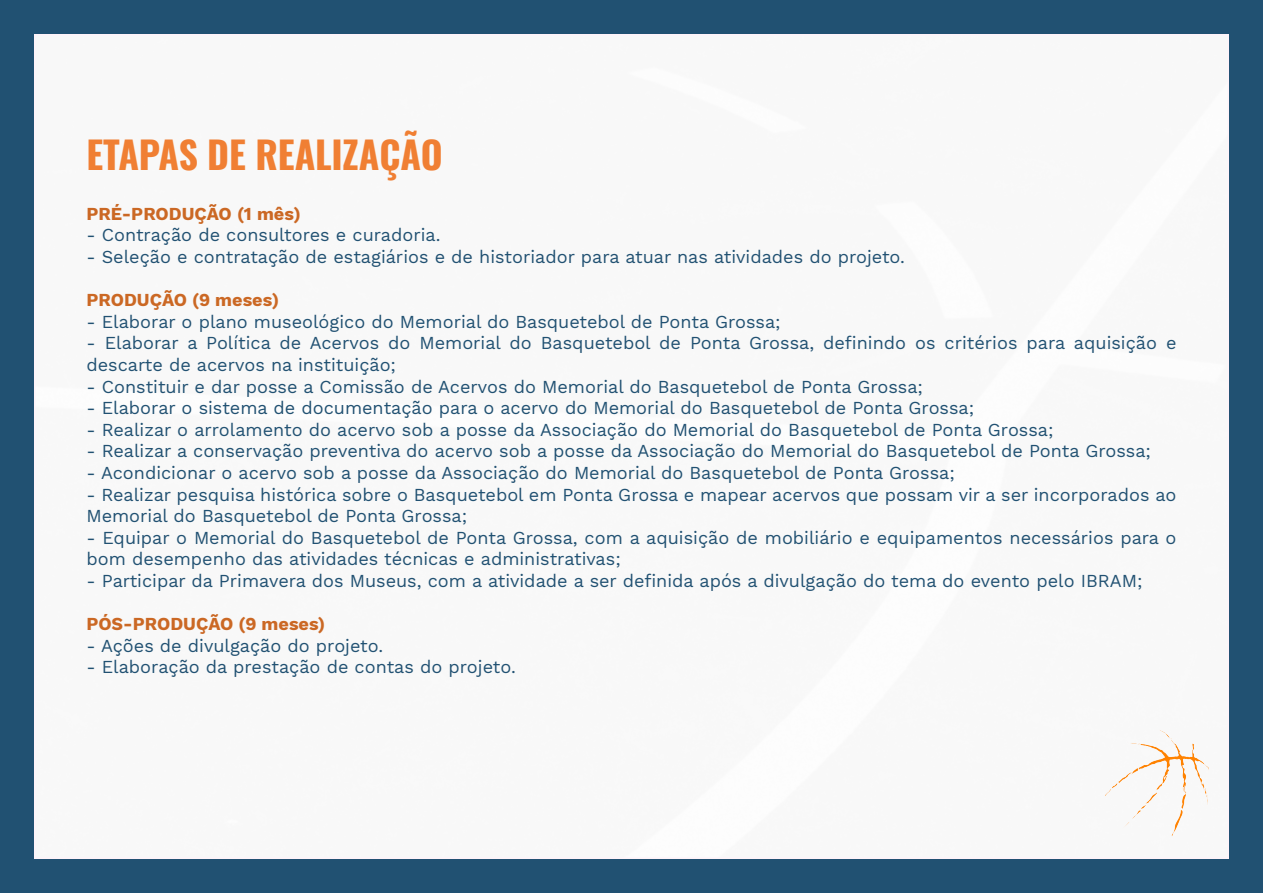
<style>
.page{position:relative;width:1263px;height:893px;background:#215172}
.page>*{position:absolute;margin:0;border:0;box-sizing:border-box;transform-origin:0 0}
.t1{font:700 37.5px "Oswald";letter-spacing:-.005em;color:#f07f33}
.t2{font:18px/21.6px "Work Sans";color:#215172}
.t3{font:700 18px "Work Sans";color:#cb6824}
</style>
<div class="page">
<div style="left:37px;top:37px;width:1189px;height:819px;background:#f8f8f8"></div>
<img style="left:1105px;top:723px;width:104px;height:116px">
<p class="t1" style="left:86px;top:122px;width:358px">ETAPAS DE REALIZAÇÃO</p>
<p class="t3" style="left:86px;top:203px;width:216px">PRÉ-PRODUÇÃO (1 mês)</p>
<p class="t2" style="left:86px;top:225px;width:356px">- Contração de consultores e curadoria.</p>
<p class="t2" style="left:86px;top:247px;width:820px">- Seleção e contratação de estagiários e de historiador para atuar nas atividades do projeto.</p>
<p class="t3" style="left:86px;top:290px;width:194px">PRODUÇÃO (9 meses)</p>
<p class="t2" style="left:86px;top:312px;width:696px">- Elaborar o plano museológico do Memorial do Basquetebol de Ponta Grossa;</p>
<p class="t2" style="left:86px;top:333px;width:1091px">- Elaborar a Política de Acervos do Memorial do Basquetebol de Ponta Grossa, definindo os critérios para aquisição e descarte de acervos na instituição;</p>
<p class="t2" style="left:86px;top:376px;width:838px">- Constituir e dar posse a Comissão de Acervos do Memorial do Basquetebol de Ponta Grossa;</p>
<p class="t2" style="left:86px;top:398px;width:889px">- Elaborar o sistema de documentação para o acervo do Memorial do Basquetebol de Ponta Grossa;</p>
<p class="t2" style="left:86px;top:420px;width:968px">- Realizar o arrolamento do acervo sob a posse da Associação do Memorial do Basquetebol de Ponta Grossa;</p>
<p class="t2" style="left:86px;top:441px;width:1066px">- Realizar a conservação preventiva do acervo sob a posse da Associação do Memorial do Basquetebol de Ponta Grossa;</p>
<p class="t2" style="left:86px;top:463px;width:870px">- Acondicionar o acervo sob a posse da Associação do Memorial do Basquetebol de Ponta Grossa;</p>
<p class="t2" style="left:86px;top:484px;width:1091px">- Realizar pesquisa histórica sobre o Basquetebol em Ponta Grossa e mapear acervos que possam vir a ser incorporados ao<br>Memorial do Basquetebol de Ponta Grossa;</p>
<p class="t2" style="left:86px;top:528px;width:1091px">- Equipar o Memorial do Basquetebol de Ponta Grossa, com a aquisição de mobiliário e equipamentos necessários para o bom desempenho das atividades técnicas e administrativas;</p>
<p class="t2" style="left:86px;top:571px;width:1057px">- Participar da Primavera dos Museus, com a atividade a ser definida após a divulgação do tema do evento pelo IBRAM;</p>
<p class="t3" style="left:86px;top:614px;width:240px">PÓS-PRODUÇÃO (9 meses)</p>
<p class="t2" style="left:86px;top:636px;width:298px">- Ações de divulgação do projeto.</p>
<p class="t2" style="left:86px;top:657px;width:431px">- Elaboração da prestação de contas do projeto.</p>
</div>
